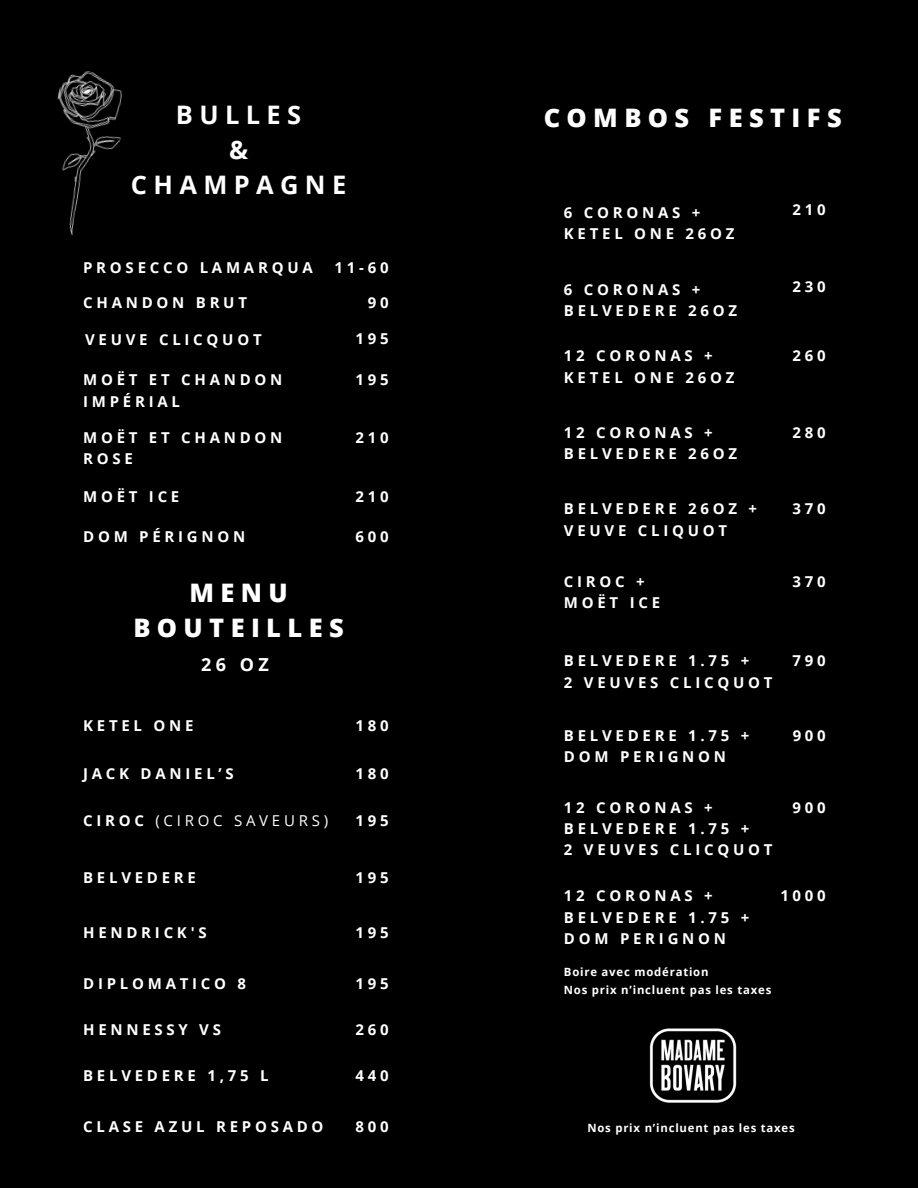
<style>
.page{position:relative;width:918px;height:1188px;background:#000}
.page>*{position:absolute;margin:0;border:0;box-sizing:border-box;transform-origin:0 0}
.t1{font:800 25.5px "Open Sans";letter-spacing:.25em;color:#fff}
.t2{font:700 25.5px "Open Sans";letter-spacing:.25em;color:#fff}
.t3{font:700 18px "Open Sans";color:#fff}
.t4{font:700 15px/21.3px "Open Sans";letter-spacing:.25em;color:#fff}
.t5{font:15px "Open Sans";letter-spacing:.25em;color:#fff}
.t6{font:700 11.4px "Open Sans";letter-spacing:.07em;color:#fff}
.s1{font-weight:700}
</style>
<div class="page">
<img style="left:57px;top:71px;width:65px;height:164px">
<img style="left:649px;top:1028px;width:88px;height:75px">
<p class="t2" style="left:176px;top:97px;width:127px">BULLES</p>
<p class="t2" style="left:229px;top:132px;width:21px">&amp;</p>
<p class="t2" style="left:131px;top:167px;width:217px">CHAMPAGNE</p>
<p class="t4" style="left:83px;top:257px;width:231px">PROSECCO LAMARQUA</p>
<p class="t4" style="left:335px;top:257px;width:56px">11-60</p>
<p class="t4" style="left:83px;top:291px;width:165px">CHANDON BRUT</p>
<p class="t4" style="left:368px;top:291px;width:22px">9 0</p>
<p class="t4" style="left:85px;top:328px;width:178px">VEUVE CLICQUOT</p>
<p class="t4" style="left:355px;top:327px;width:35px">195</p>
<p class="t4" style="left:83px;top:369px;width:201px">MOËT ET CHANDON<br>IMPÉRIAL</p>
<p class="t4" style="left:355px;top:369px;width:35px">195</p>
<p class="t4" style="left:83px;top:426px;width:201px">MOËT ET CHANDON</p>
<p class="t4" style="left:83px;top:448px;width:51px">ROSE</p>
<p class="t4" style="left:355px;top:426px;width:35px">210</p>
<p class="t4" style="left:83px;top:486px;width:98px">MOËT ICE</p>
<p class="t4" style="left:355px;top:486px;width:35px">210</p>
<p class="t4" style="left:83px;top:525px;width:164px">DOM PÉRIGNON</p>
<p class="t4" style="left:355px;top:525px;width:35px">600</p>
<p class="t1" style="left:189px;top:575px;width:100px">MENU</p>
<p class="t1" style="left:133px;top:610px;width:212px">BOUTEILLES</p>
<p class="t3" style="left:201px;top:652px;width:69px">26 OZ</p>
<p class="t4" style="left:83px;top:715px;width:112px">KETEL ONE</p>
<p class="t4" style="left:355px;top:715px;width:35px">180</p>
<p class="t4" style="left:83px;top:763px;width:152px">JACK DANIEL’S</p>
<p class="t5" style="left:83px;top:810px;width:246px"><span class="s1">CIROC</span> (CIROC SAVEURS)</p>
<p class="t4" style="left:355px;top:810px;width:35px">195</p>
<p class="t4" style="left:355px;top:763px;width:35px">180</p>
<p class="t4" style="left:83px;top:866px;width:114px">BELVEDERE</p>
<p class="t4" style="left:355px;top:866px;width:35px">195</p>
<p class="t4" style="left:83px;top:922px;width:125px">HENDRICK'S</p>
<p class="t4" style="left:355px;top:922px;width:35px">195</p>
<p class="t4" style="left:83px;top:972px;width:164px">DIPLOMATICO 8</p>
<p class="t4" style="left:355px;top:972px;width:35px">195</p>
<p class="t4" style="left:83px;top:1018px;width:139px">HENNESSY VS</p>
<p class="t4" style="left:355px;top:1018px;width:35px">260</p>
<p class="t4" style="left:83px;top:1065px;width:187px">BELVEDERE 1,75 L</p>
<p class="t4" style="left:355px;top:1065px;width:35px">440</p>
<p class="t4" style="left:83px;top:1115px;width:242px">CLASE AZUL REPOSADO</p>
<p class="t4" style="left:355px;top:1115px;width:35px">800</p>
<p class="t1" style="left:544px;top:100px;width:300px">COMBOS FESTIFS</p>
<p class="t4" style="left:564px;top:201px;width:138px">6 CORONAS +</p>
<p class="t4" style="left:564px;top:223px;width:172px">KETEL ONE 26OZ</p>
<p class="t4" style="left:793px;top:199px;width:35px">210</p>
<p class="t4" style="left:564px;top:278px;width:138px">6 CORONAS +</p>
<p class="t4" style="left:564px;top:300px;width:175px">BELVEDERE 26OZ</p>
<p class="t4" style="left:793px;top:276px;width:35px">230</p>
<p class="t4" style="left:564px;top:345px;width:150px">12 CORONAS +</p>
<p class="t4" style="left:564px;top:366px;width:172px">KETEL ONE 26OZ</p>
<p class="t4" style="left:793px;top:345px;width:35px">260</p>
<p class="t4" style="left:564px;top:422px;width:150px">12 CORONAS +</p>
<p class="t4" style="left:564px;top:443px;width:175px">BELVEDERE 26OZ</p>
<p class="t4" style="left:793px;top:422px;width:35px">280</p>
<p class="t4" style="left:564px;top:498px;width:195px">BELVEDERE 26OZ +</p>
<p class="t4" style="left:564px;top:519px;width:165px">VEUVE CLIQUOT</p>
<p class="t4" style="left:793px;top:498px;width:35px">370</p>
<p class="t4" style="left:564px;top:570px;width:82px">CIROC +</p>
<p class="t4" style="left:564px;top:592px;width:98px">MOËT ICE</p>
<p class="t4" style="left:793px;top:570px;width:35px">370</p>
<p class="t4" style="left:564px;top:650px;width:187px">BELVEDERE 1.75 +</p>
<p class="t4" style="left:564px;top:671px;width:210px">2 VEUVES CLICQUOT</p>
<p class="t4" style="left:793px;top:650px;width:35px">790</p>
<p class="t4" style="left:564px;top:724px;width:187px">BELVEDERE 1.75 +</p>
<p class="t4" style="left:564px;top:746px;width:164px">DOM PERIGNON</p>
<p class="t4" style="left:793px;top:724px;width:35px">900</p>
<p class="t4" style="left:564px;top:796px;width:150px">12 CORONAS +</p>
<p class="t4" style="left:564px;top:818px;width:187px">BELVEDERE 1.75 +</p>
<p class="t4" style="left:564px;top:839px;width:210px">2 VEUVES CLICQUOT</p>
<p class="t4" style="left:793px;top:796px;width:35px">900</p>
<p class="t4" style="left:564px;top:885px;width:150px">12 CORONAS +</p>
<p class="t4" style="left:564px;top:906px;width:187px">BELVEDERE 1.75 +</p>
<p class="t4" style="left:564px;top:928px;width:164px">DOM PERIGNON</p>
<p class="t6" style="left:564px;top:964px;width:146px">Boire avec modération</p>
<p class="t6" style="left:564px;top:982px;width:209px">Nos prix n’incluent pas les taxes</p>
<p class="t4" style="left:780px;top:885px;width:47px">1000</p>
<p class="t6" style="left:587px;top:1120px;width:209px">Nos prix n’incluent pas les taxes</p>
</div>
